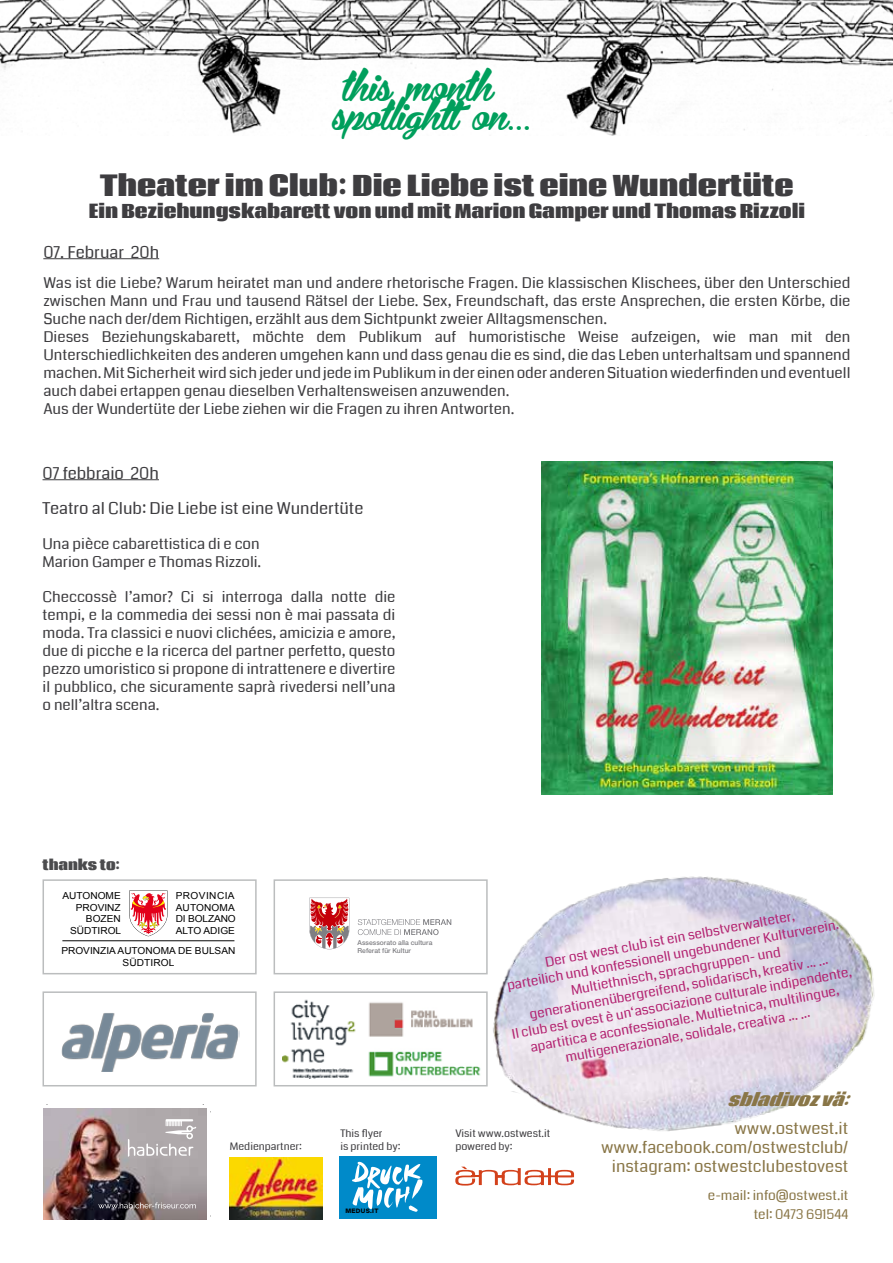
<style>
.page{position:relative;width:893px;height:1263px;background:#fff}
.page>*{position:absolute;margin:0;border:0;box-sizing:border-box;transform-origin:0 0}
.t1{font:36px/28.2px "Bira PERSONALUSEONLY";color:#009f5c}
.t2{font:800 27px "Coda";color:#3e3d40}
.t3{font:800 18px "Coda";color:#3e3d40}
.t4{font:16.5px/19.2px "Coda";color:#897647;text-align:right}
.t5{font:16.5px/35px "Coda";color:#3e3d40}
.t6{font:italic 800 16.5px "Coda";color:#897647}
.t7{font:15px/18px "Coda";color:#3e3d40}
.t8{font:13.5px/16.2px "Coda";color:#b32371;text-align:center}
.t9{font:13.5px/19.2px "Coda";color:#897647;text-align:right}
.t10{font:800 13.5px "Coda";color:#4b4b4d}
.t11{font:10.5px/12.6px "Coda";color:#3e3d40}
.t12{font:9.75px/11.6px "Arial";color:#000;text-align:right;scale:1.04 1}
.t13{font:500 6.75px/7.9px "Helvetica Neue LT Pro";color:#7f7f83}
.t14{font:700 6.6px "Suisse BP Intl";letter-spacing:.05em;color:#000}
</style>
<div class="page">
<img style="left:541px;top:461px;width:291px;height:333px">
<img style="left:44px;top:1108px;width:163px;height:111px">
<svg style="left:98px;top:1202px;width:98px;height:6px"></svg>
<svg style="left:128px;top:1119px;width:68px;height:38px;background:#beb9ba"></svg>
<svg style="left:44px;top:1108px;width:4px;height:4px"></svg>
<img style="left:460px;top:876px;width:415px;height:300px">
<div style="left:475px;top:1091px;width:63px;height:47px;background:#fff;border-radius:50%"></div>
<img style="left:0;top:0;width:893px;height:136px">
<hr style="left:62px;top:940px;width:172px;height:1px;background:#000">
<svg style="left:129px;top:890px;width:38px;height:46px"></svg>
<div style="left:43px;top:879px;width:214px;height:95px;border:2px solid #bbbdbe"></div>
<div style="left:43px;top:991px;width:214px;height:95px;border:2px solid #bbbdbe"></div>
<img style="left:61px;top:1013px;width:178px;height:58px">
<svg style="left:455px;top:1167px;width:119px;height:18px"></svg>
<div style="left:339px;top:1156px;width:98px;height:63px;background:#008ac9"></div>
<svg style="left:352px;top:1162px;width:71px;height:50px"></svg>
<div style="left:274px;top:879px;width:214px;height:95px;border:2px solid #bbbdbe"></div>
<hr style="left:43px;top:258px;width:116px;height:1px;background:#3e3d40">
<img style="left:282px;top:999px;width:74px;height:80px">
<div style="left:274px;top:991px;width:214px;height:95px;border:2px solid #bbbdbe"></div>
<img style="left:368px;top:994px;width:114px;height:89px">
<hr style="left:43px;top:479px;width:116px;height:1px;background:#3e3d40">
<img style="left:229px;top:1157px;width:93px;height:62px">
<svg style="left:309px;top:898px;width:40px;height:51px"></svg>
<svg style="left:358px;top:919px;width:93px;height:16px"></svg>
<svg style="left:463px;top:889px;width:12px;height:1px"></svg>
<svg style="left:463px;top:983px;width:12px;height:5px"></svg>
<img style="left:568px;top:461px;width:227px;height:333px">
<h1 class="t1" style="left:333px;top:73px;width:201px">this month spotlightt on...</h1>
<h2 class="t2" style="left:100px;top:164px;width:695px">Theater im Club: Die Liebe ist eine Wundertüte</h2>
<p class="t3" style="left:89px;top:197px;width:718px">Ein Beziehungskabarett von und mit Marion Gamper und Thomas Rizzoli</p>
<p class="t5" style="left:43px;top:234px;width:117px">07. Februar 20h</p>
<p class="t7" style="left:43px;top:274px;width:809px">Was ist die Liebe? Warum heiratet man und andere rhetorische Fragen. Die klassischen Klischees, über den Unterschied zwischen Mann und Frau und tausend Rätsel der Liebe. Sex, Freundschaft, das erste Ansprechen, die ersten Körbe, die Suche nach der/dem Richtigen, erzählt aus dem Sichtpunkt zweier Alltagsmenschen.<br>Dieses Beziehungskabarett, möchte dem Publikum auf humoristische Weise aufzeigen, wie man mit den Unterschiedlichkeiten des anderen umgehen kann und dass genau die es sind, die das Leben unterhaltsam und spannend machen. Mit Sicherheit wird sich jeder und jede im Publikum in der einen oder anderen Situation wiederfinden und eventuell auch dabei ertappen genau dieselben Verhaltensweisen anzuwenden.<br>Aus der Wundertüte der Liebe ziehen wir die Fragen zu ihren Antworten.</p>
<p class="t5" style="left:43px;top:455px;width:323px">07 febbraio 20h<br>Teatro al Club: Die Liebe ist eine Wundertüte</p>
<p class="t7" style="left:43px;top:534px;width:220px">Una pièce cabarettistica di e con<br>Marion Gamper e Thomas Rizzoli.</p>
<p class="t7" style="left:43px;top:587px;width:354px;text-align:justify">Checcossè l’amor? Ci si interroga dalla notte die tempi, e la commedia dei sessi non è mai passata di moda. Tra classici e nuovi clichées, amicizia e amore, due di picche e la ricerca del partner perfetto, questo pezzo umoristico si propone di intrattenere e divertire il pubblico, che sicuramente saprà rivedersi nell’una o nell’altra scena.</p>
<p class="t10" style="left:43px;top:854px;width:79px">thanks to:</p>
<p class="t12" style="left:63px;top:890px;width:58px">AUTONOME<br>PROVINZ<br>BOZEN<br>SÜDTIROL</p>
<p class="t12" style="left:176px;top:890px;width:59px;text-align:justify">PROVINCIA AUTONOMA DI BOLZANO ALTO ADIGE</p>
<p class="t12" style="left:61px;top:945px;width:169px;text-align:center">PROVINZIA AUTONOMA DE BULSAN<br>SÜDTIROL</p>
<p class="t13" style="left:358px;top:939px;width:76px">Assessorato alla cultura<br>Referat für Kultur</p>
<p class="t8" style="left:499px;top:961px;width:347px;rotate:-10deg">Der ost west club ist ein selbstverwalteter,<br>parteilich und konfessionell ungebundener Kulturverein.<br>Multiethnisch, sprachgruppen- und generationenübergreifend, solidarisch, kreativ ... ...<br>Il club est ovest è un‘associazione culturale indipendente, apartitica e aconfessionale. Multietnica, multilingue, multigenerazionale, solidale, creativa ... ...</p>
<p class="t11" style="left:230px;top:1140px;width:73px">Medienpartner:</p>
<p class="t11" style="left:341px;top:1127px;width:61px">This flyer<br>is printed by:</p>
<p class="t11" style="left:455px;top:1127px;width:97px">Visit www.ostwest.it powered by:</p>
<p class="t14" style="left:345px;top:1207px;width:35px">MEDUS.IT</p>
<p class="t6" style="left:727px;top:1086px;width:132px">sbladivozvä:</p>
<p class="t4" style="left:601px;top:1118px;width:249px">www.ostwest.it www.facebook.com/ostwestclub/ instagram: ostwestclubestovest</p>
<p class="t9" style="left:708px;top:1185px;width:142px">e-mail: info@ostwest.it tel: 0473 691544</p>
</div>
